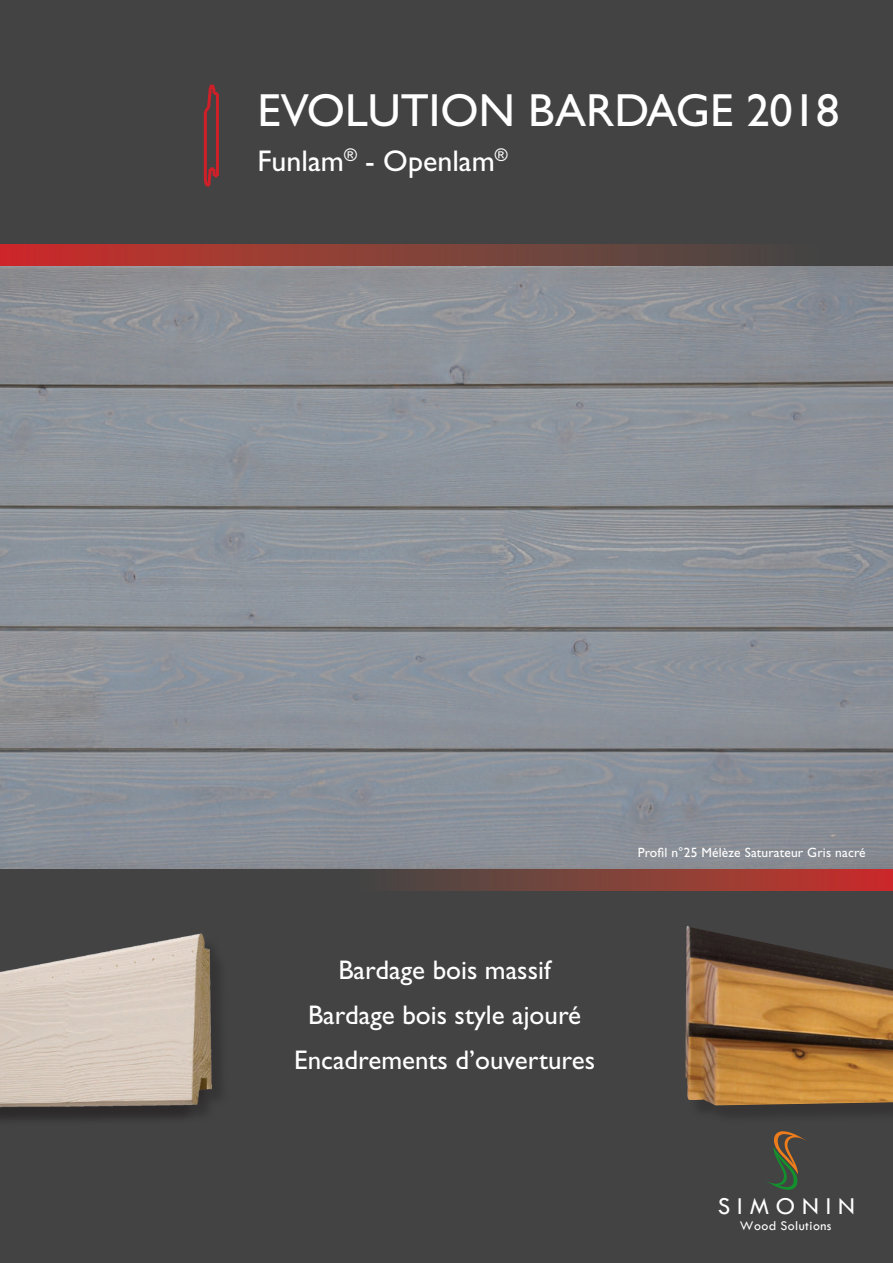
<style>
.page{position:relative;width:893px;height:1263px;background:#434343}
.page>*{position:absolute;margin:0;border:0;box-sizing:border-box;transform-origin:0 0}
.t1{font:46.5px "Gill Sans Std";color:#fff}
.t2{font:30px "Gill Sans Std";color:#fff}
.t3{font:27px/45px "Gill Sans Std";color:#fff;text-align:center}
.t4{font:25.2px "Tw Cen";letter-spacing:.275em;color:#fff}
.t5{font:13.8px "Tw Cen";letter-spacing:.035em;color:#fff}
.t6{font:13.5px "Gill Sans Std";letter-spacing:.01em;color:#fff}
</style>
<div class="page">
<div style="left:360px;top:868px;width:533px;height:22px;background:linear-gradient(to right,#424c46,#c8322b)"></div>
<div style="left:0;top:244px;width:816px;height:22px;background:linear-gradient(to right,#cb312b,#424c45)"></div>
<svg style="left:766px;top:1131px;width:39px;height:59px"></svg>
<img style="left:0;top:933px;width:220px;height:187px">
<img style="left:0;top:267px;width:893px;height:601px">
<div style="left:686px;top:930px;width:207px;height:195px;background:#3c3b3b"></div>
<img style="left:685px;top:926px;width:208px;height:179px">
<svg style="left:203px;top:83px;width:16px;height:105px"></svg>
<h1 class="t1" style="left:257px;top:83px;width:583px">EVOLUTION BARDAGE 2018</h1>
<p class="t2" style="left:257px;top:143px;width:252px">Funlam<sup>®</sup> - Openlam<sup>®</sup></p>
<p class="t3" style="left:294px;top:947px;width:302px">Bardage bois massif<br>Bardage bois style ajouré<br>Encadrements d’ouvertures</p>
<p class="t6" style="left:638px;top:844px;width:229px">Profil n°25 Mélèze Saturateur Gris nacré</p>
<p class="t4" style="left:718px;top:1190px;width:139px">SIMONIN</p>
<p class="t5" style="left:740px;top:1217px;width:93px">Wood Solutions</p>
</div>
